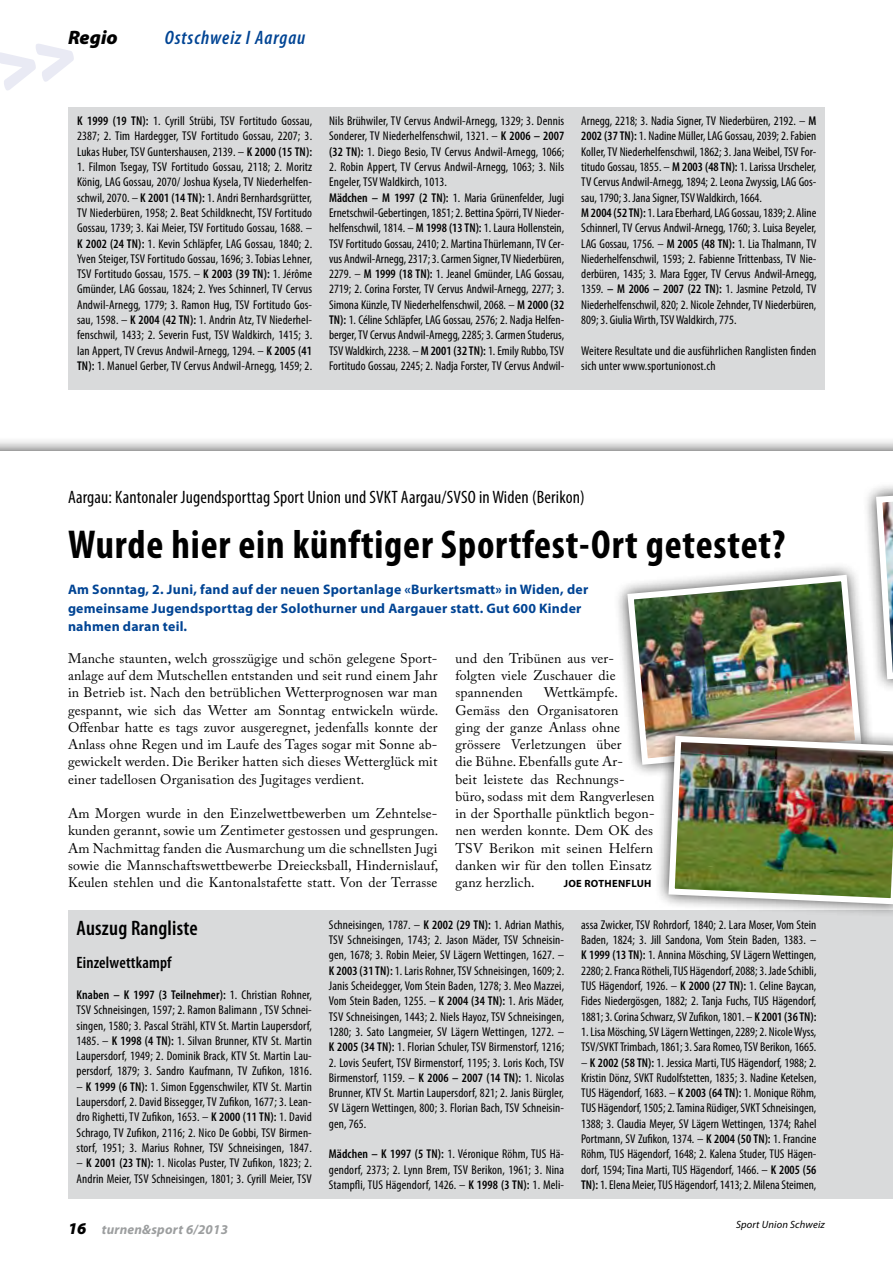
<style>
.page{position:relative;width:893px;height:1263px;background:#fff}
.page>*{position:absolute;margin:0;border:0;box-sizing:border-box;transform-origin:0 0}
.t1{font:700 condensed 40.5px "Myriad Pro";letter-spacing:.02em;color:#000}
.t2{font:600 condensed 21px "Myriad Pro";letter-spacing:.01em;color:#000}
.t3{font:italic 600 condensed 19.5px "Myriad Pro";letter-spacing:.05em;color:#004494}
.t4{font:italic 900 19.5px "Myriad Pro";color:#000}
.t5{font:condensed 18px "Myriad Pro";letter-spacing:.01em;color:#000}
.t6{font:600 condensed 16.5px "Myriad Pro";letter-spacing:.01em;color:#000}
.t7{font:13.8px/17.2px "Adobe Caslon Pro";letter-spacing:.01em;color:#000;text-align:justify}
.t8{font:700 13.8px/18.8px "Myriad Pro";letter-spacing:.015em;color:#004494}
.t9{font:italic 700 13.5px "Myriad Pro";letter-spacing:.015em;color:#9c9e9f}
.t10{font:condensed 12.75px/15.3px "Myriad Pro";color:#000;text-align:justify}
.t11{font:italic 10.5px "Myriad Pro";letter-spacing:.015em;color:#000}
.t12{font:700 10.5px "Myriad Pro";letter-spacing:.03em;color:#000}
.s1{font-weight:600}
.s2{font-weight:900;font-size:16.5px;color:#000}
</style>
<div class="page">
<div style="left:816px;top:911px;width:77px;height:288px;background:#d9dadb"></div>
<div style="left:68px;top:911px;width:757px;height:288px;background:#d9dadb"></div>
<div style="left:614px;top:561px;width:261px;height:217px;background:#000;opacity:.75"></div>
<img style="left:624px;top:571px;width:241px;height:197px">
<div style="left:862px;top:466px;width:31px;height:227px;background:#000;opacity:.75"></div>
<svg style="left:873px;top:477px;width:20px;height:205px"></svg>
<div style="left:655px;top:722px;width:238px;height:196px;background:#000;opacity:.75"></div>
<img style="left:665px;top:733px;width:228px;height:174px">
<div style="left:69px;top:107px;width:756px;height:282px;background:#d9dadb"></div>
<svg style="left:0;top:44px;width:74px;height:47px"></svg>
<h3 class="t4" style="left:68px;top:27px;width:51px">Regio</h3>
<h3 class="t3" style="left:165px;top:28px;width:142px">Ostschweiz I Aargau</h3>
<p class="t10" style="left:77px;top:114px;width:237px"><span class="s1">K 1999 (19 TN):</span> 1. Cyrill Strübi, TSV Fortitudo Gossau, 2387; 2. Tim Hardegger, TSV Fortitudo Gossau, 2207; 3.<br>Lukas Huber, TSV Guntershausen, 2139. – <span class="s1">K 2000 (15 TN):</span></p>
<p class="t10" style="left:77px;top:159px;width:237px">1. Filmon Tsegay, TSV Fortitudo Gossau, 2118; 2. Moritz König, LAG Gossau, 2070/ Joshua Kysela, TV Niederhelfen&shy;schwil, 2070. – <span class="s1">K 2001 (14 TN):</span> 1. Andri Bernhardsgrütter, TV Niederbüren, 1958; 2. Beat Schildknecht, TSV Fortitudo Gossau, 1739; 3. Kai Meier, TSV Fortitudo Gossau, 1688. – <span class="s1">K 2002 (24 TN):</span> 1. Kevin Schläpfer, LAG Gossau, 1840; 2.<br>Yven Steiger, TSV Fortitudo Gossau, 1696; 3. Tobias Lehner, TSV Fortitudo Gossau, 1575. – <span class="s1">K 2003 (39 TN):</span> 1. Jérôme Gmünder, LAG Gossau, 1824; 2. Yves Schinnerl, TV Cervus Andwil-Arnegg, 1779; 3. Ramon Hug, TSV Fortitudo Gos&shy;sau, 1598. – <span class="s1">K 2004 (42 TN):</span> 1. Andrin Atz, TV Niederhel&shy;fenschwil, 1433; 2. Severin Fust, TSV Waldkirch, 1415; 3.<br>Ian Appert, TV Crevus Andwil-Arnegg, 1294. – <span class="s1">K 2005 (41<br>TN):</span> 1. Manuel Gerber, TV Cervus Andwil-Arnegg, 1459; 2.</p>
<p class="t10" style="left:329px;top:114px;width:237px">Nils Brühwiler, TV Cervus Andwil-Arnegg, 1329; 3. Dennis Sonderer, TV Niederhelfenschwil, 1321. – <span class="s1">K 2006 – 2007 (32 TN):</span> 1. Diego Besio, TV Cervus Andwil-Arnegg, 1066;</p>
<p class="t10" style="left:329px;top:159px;width:237px;text-align:left">2. Robin Appert, TV Cervus Andwil-Arnegg, 1063; 3. Nils Engeler, TSV Waldkirch, 1013.<br><span class="s1">Mädchen – M 1997 (2 TN):</span> 1. Maria Grünenfelder, Jugi Ernetschwil-Gebertingen, 1851; 2. Bettina Spörri, TV Nieder&shy;helfenschwil, 1814. – <span class="s1">M 1998 (13 TN):</span> 1. Laura Hollenstein, TSV Fortitudo Gossau, 2410; 2. Martina Thürlemann, TV Cer&shy;vus Andwil-Arnegg, 2317; 3. Carmen Signer, TV Niederbüren, 2279. – <span class="s1">M 1999 (18 TN):</span> 1. Jeanel Gmünder, LAG Gossau, 2719; 2. Corina Forster, TV Cervus Andwil-Arnegg, 2277; 3.<br>Simona Künzle, TV Niederhelfenschwil, 2068. – <span class="s1">M 2000 (32<br>TN):</span> 1. Céline Schläpfer, LAG Gossau, 2576; 2. Nadja Helfen&shy;berger, TV Cervus Andwil-Arnegg, 2285; 3. Carmen Studerus, TSV Waldkirch, 2238. – <span class="s1">M 2001 (32 TN):</span> 1. Emily Rubbo, TSV Fortitudo Gossau, 2245; 2. Nadja Forster, TV Cervus Andwil-</p>
<p class="t10" style="left:581px;top:114px;width:237px;text-align:left">Arnegg, 2218; 3. Nadia Signer, TV Niederbüren, 2192. – <span class="s1">M 2002 (37 TN):</span> 1. Nadine Müller, LAG Gossau, 2039; 2. Fabien Koller, TV Niederhelfenschwil, 1862; 3. Jana Weibel, TSV For&shy;titudo Gossau, 1855. – <span class="s1">M 2003 (48 TN):</span> 1. Larissa Urscheler, TV Cervus Andwil-Arnegg, 1894; 2. Leona Zwyssig, LAG Gos&shy;sau, 1790; 3. Jana Signer, TSV Waldkirch, 1664.<br><span class="s1">M 2004 (52 TN):</span> 1. Lara Eberhard, LAG Gossau, 1839; 2. Aline Schinnerl, TV Cervus Andwil-Arnegg, 1760; 3. Luisa Beyeler, LAG Gossau, 1756. – <span class="s1">M 2005 (48 TN):</span> 1. Lia Thalmann, TV Niederhelfenschwil, 1593; 2. Fabienne Trittenbass, TV Nie&shy;derbüren, 1435; 3. Mara Egger, TV Cervus Andwil-Arnegg, 1359. <span class="s1">– M 2006 – 2007 (22 TN):</span> 1. Jasmine Petzold, TV Niederhelfenschwil, 820; 2. Nicole Zehnder, TV Niederbüren, 809; 3. Giulia Wirth, TSV Waldkirch, 775.</p>
<p class="t10" style="left:581px;top:343px;width:237px">Weitere Resultate und die ausführlichen Ranglisten finden sich unter www.sportunionost.ch</p>
<h3 class="t5" style="left:68px;top:488px;width:518px">Aargau: Kantonaler Jugendsporttag Sport Union und SVKT Aargau/SVSO in Widen (Berikon)</h3>
<h1 class="t1" style="left:68px;top:522px;width:719px">Wurde hier ein künftiger Sportfest-Ort getestet?</h1>
<p class="t8" style="left:68px;top:580px;width:522px">Am Sonntag, 2. Juni, fand auf der neuen Sportanlage «Burkertsmatt» in Widen, der gemeinsame Jugendsporttag der Solothurner und Aargauer statt. Gut 600 Kinder nahmen daran teil.</p>
<p class="t7" style="left:68px;top:649px;width:372px">Manche staunten, welch grosszügige und schön gelegene Sport&shy;anlage auf dem Mutschellen entstanden und seit rund einem Jahr in Betrieb ist. Nach den betrüblichen Wetterprognosen war man gespannt, wie sich das Wetter am Sonntag entwickeln würde.<br>Offenbar hatte es tags zuvor ausgeregnet, jedenfalls konnte der Anlass ohne Regen und im Laufe des Tages sogar mit Sonne ab&shy;gewickelt werden. Die Beriker hatten sich dieses Wetterglück mit einer tadellosen Organisation des Jugitages verdient.</p>
<p class="t7" style="left:68px;top:805px;width:372px">Am Morgen wurde in den Einzelwettbewerben um Zehntelse&shy;kunden gerannt, sowie um Zentimeter gestossen und gesprungen.<br>Am Nachmittag fanden die Ausmarchung um die schnellsten Jugi sowie die Mannschaftswettbewerbe Dreiecksball, Hindernislauf, Keulen stehlen und die Kantonalstafette statt. Von der Terrasse</p>
<p class="t7" style="left:455px;top:649px;width:162px">und den Tribünen aus ver&shy;folgten viele Zuschauer die spannenden</p>
<p class="t7" style="left:455px;top:684px;width:201px;text-align:left;text-indent:89px">Wettkämpfe.<br>Gemäss den Organisatoren<br>ging der ganze Anlass ohne grössere Verletzungen über<br>die Bühne. Ebenfalls gute Ar-<br>beit leistete das Rechnungs&shy;büro, sodass mit dem Rangverlesen in der Sporthalle pünktlich begon&shy;nen werden konnte. Dem OK des<br>TSV Berikon mit seinen Helfern danken wir für den tollen Einsatz ganz herzlich.</p>
<p class="t12" style="left:564px;top:878px;width:35px">Joe Rothe</p>
<p class="t12" style="left:618px;top:878px;width:34px">nfluh</p>
<h2 class="t2" style="left:77px;top:916px;width:123px">Auszug Rangliste</h2>
<p class="t6" style="left:77px;top:954px;width:97px">Einzelwettkampf</p>
<p class="t10" style="left:77px;top:987px;width:237px"><span class="s1">Knaben – K 1997 (3 Teilnehmer):</span> 1. Christian Rohner, TSV Schneisingen, 1597; 2. Ramon Balimann , TSV Schnei&shy;singen, 1580; 3. Pascal Strähl, KTV St. Martin Laupersdorf, 1485. – <span class="s1">K 1998 (4 TN):</span> 1. Silvan Brunner, KTV St. Martin Laupersdorf, 1949; 2. Dominik Brack, KTV St. Martin Lau&shy;persdorf, 1879; 3. Sandro Kaufmann, TV Zufikon, 1816.</p>
<p class="t10" style="left:77px;top:1079px;width:237px">– <span class="s1">K 1999 (6 TN):</span> 1. Simon Eggenschwiler, KTV St. Martin Laupersdorf, 2. David Bissegger, TV Zufikon, 1677; 3. Lean&shy;dro Righetti, TV Zufikon, 1653. – <span class="s1">K 2000 (11 TN):</span> 1. David Schrago, TV Zufikon, 2116; 2. Nico De Gobbi, TSV Birmen&shy;storf, 1951; 3. Marius Rohner, TSV Schneisingen, 1847.</p>
<p class="t10" style="left:77px;top:1155px;width:237px">– <span class="s1">K 2001 (23 TN):</span> 1. Nicolas Puster, TV Zufikon, 1823; 2.<br>Andrin Meier, TSV Schneisingen, 1801; 3. Cyrill Meier, TSV</p>
<p class="t10" style="left:329px;top:917px;width:237px">Schneisingen, 1787. – <span class="s1">K 2002 (29 TN):</span> 1. Adrian Mathis, TSV Schneisingen, 1743; 2. Jason Mäder, TSV Schneisin&shy;gen, 1678; 3. Robin Meier, SV Lägern Wettingen, 1627. – <span class="s1">K 2003 (31 TN):</span> 1. Laris Rohner, TSV Schneisingen, 1609; 2.<br>Janis Scheidegger, Vom Stein Baden, 1278; 3. Meo Mazzei, Vom Stein Baden, 1255. – <span class="s1">K 2004 (34 TN):</span> 1. Aris Mäder, TSV Schneisingen, 1443; 2. Niels Hayoz, TSV Schneisingen, 1280; 3. Sato Langmeier, SV Lägern Wettingen, 1272. – <span class="s1">K 2005 (34 TN):</span> 1. Florian Schuler, TSV Birmenstorf, 1216;</p>
<p class="t10" style="left:329px;top:1055px;width:237px">2. Lovis Seufert, TSV Birmenstorf, 1195; 3. Loris Koch, TSV Birmenstorf, 1159. – <span class="s1">K 2006 – 2007 (14 TN):</span> 1. Nicolas Brunner, KTV St. Martin Laupersdorf, 821; 2. Janis Bürgler, SV Lägern Wettingen, 800; 3. Florian Bach, TSV Schneisin&shy;gen, 765.</p>
<p class="t10" style="left:329px;top:1147px;width:237px"><span class="s1">Mädchen – K 1997 (5 TN):</span> 1. Véronique Röhm, TUS Hä&shy;gendorf, 2373; 2. Lynn Brem, TSV Berikon, 1961; 3. Nina Stampfli, TUS Hägendorf, 1426. – <span class="s1">K 1998 (3 TN):</span> 1. Meli-</p>
<p class="t10" style="left:581px;top:917px;width:237px">assa Zwicker, TSV Rohrdorf, 1840; 2. Lara Moser, Vom Stein Baden, 1824; 3. Jill Sandona, Vom Stein Baden, 1383. – <span class="s1">K 1999 (13 TN):</span> 1. Annina Mösching, SV Lägern Wettingen, 2280; 2. Franca Rötheli, TUS Hägendorf, 2088; 3. Jade Schibli, TUS Hägendorf, 1926. – <span class="s1">K 2000 (27 TN):</span> 1. Celine Baycan, Fides Niedergösgen, 1882; 2. Tanja Fuchs, TUS Hägendorf, 1881; 3. Corina Schwarz, SV Zufikon, 1801. – <span class="s1">K 2001 (36 TN):</span></p>
<p class="t10" style="left:581px;top:1024px;width:237px">1. Lisa Mösching, SV Lägern Wettingen, 2289; 2. Nicole Wyss,<br>TSV/SVKT Trimbach, 1861; 3. Sara Romeo, TSV Berikon, 1665.</p>
<p class="t10" style="left:581px;top:1055px;width:237px">– <span class="s1">K 2002 (58 TN):</span> 1. Jessica Marti, TUS Hägendorf, 1988; 2.<br>Kristin Dönz, SVKT Rudolfstetten, 1835; 3. Nadine Ketelsen, TUS Hägendorf, 1683. – <span class="s1">K 2003 (64 TN):</span> 1. Monique Röhm, TUS Hägendorf, 1505; 2. Tamina Rüdiger, SVKT Schneisingen, 1388; 3. Claudia Meyer, SV Lägern Wettingen, 1374; Rahel Portmann, SV Zufikon, 1374. – <span class="s1">K 2004 (50 TN):</span> 1. Francine Röhm, TUS Hägendorf, 1648; 2. Kalena Studer, TUS Hägen&shy;dorf, 1594; Tina Marti, TUS Hägendorf, 1466. – <span class="s1">K 2005 (56<br>TN):</span> 1. Elena Meier, TUS Hägendorf, 1413; 2. Milena Steimen,</p>
<p class="t9" style="left:68px;top:1222px;width:161px"><span class="s2">16</span> turnen&amp;sport 6/2013</p>
<p class="t11" style="left:736px;top:1218px;width:90px">Sport Union Schweiz</p>
</div>
